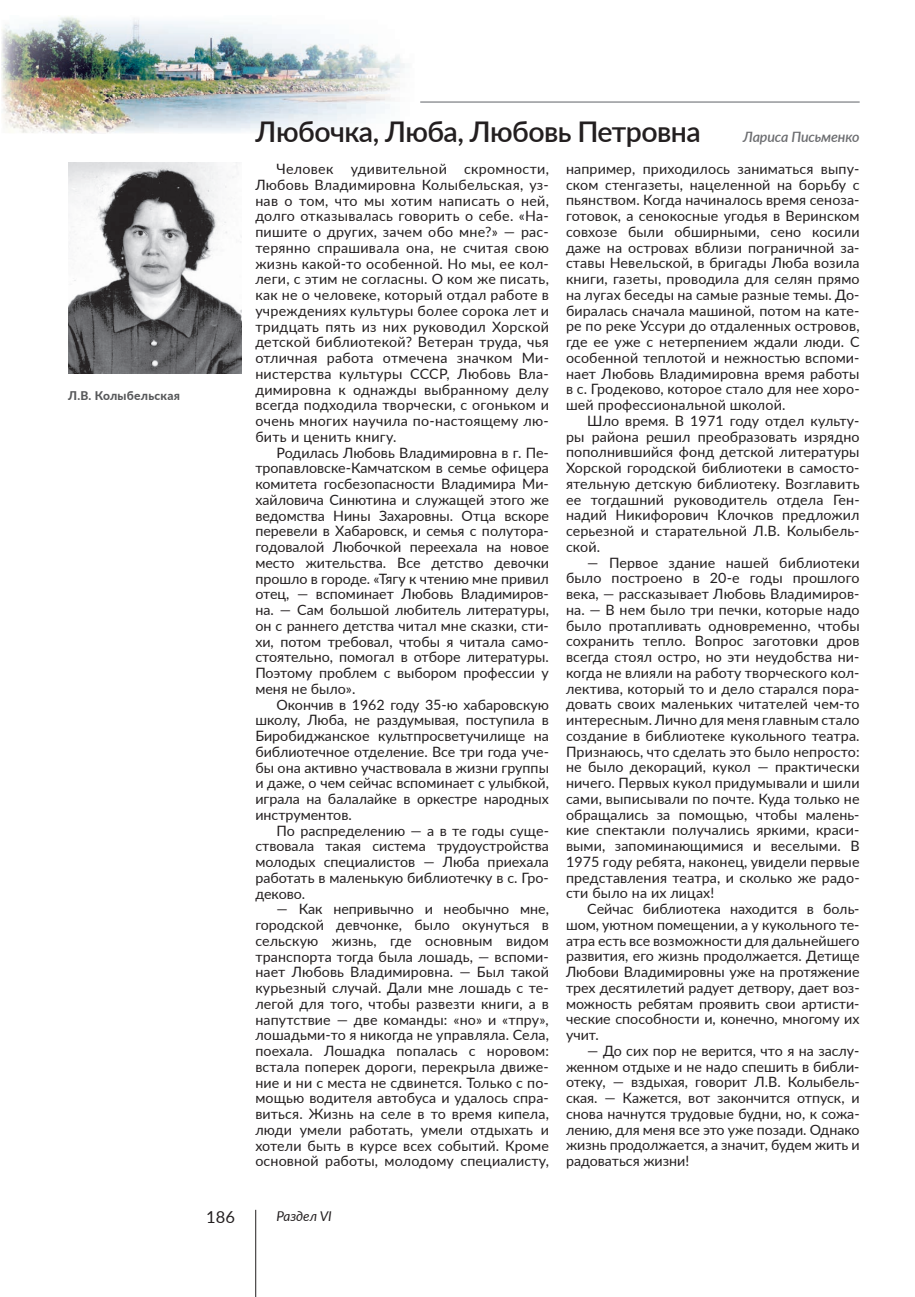
<style>
.page{position:relative;width:915px;height:1297px;background:#fff}
.page>*{position:absolute;margin:0;border:0;box-sizing:border-box;transform-origin:0 0}
.t1{font:600 28.5px "Lato";letter-spacing:-.02em;color:#231f20}
.t2{font:16.5px "Lato";color:#231f20}
.t3{font:14.25px/15.8px "Lato";color:#231f20;text-align:justify}
.t4{font:italic 600 14.25px "Lato";letter-spacing:-.01em;color:#6c6d70}
.t5{font:italic 13.5px "Lato";color:#231f20}
.t6{font:800 12px "Lato";letter-spacing:.02em;color:#57585a}
</style>
<div class="page">
<img style="left:1px;top:15px;width:404px;height:119px">
<hr style="left:420px;top:101px;width:439px;height:2px;background:#95979a">
<img style="left:68px;top:163px;width:173px;height:211px">
<hr style="left:255px;top:1210px;width:1px;height:87px;background:#231f20">
<p class="t6" style="left:68px;top:386px;width:113px">Л.В. Колыбельская</p>
<h1 class="t1" style="left:255px;top:111px;width:446px">Любочка, Люба, Любовь Петровна</h1>
<p class="t4" style="left:743px;top:126px;width:118px">Лариса Письменко</p>
<p class="t3" style="left:255px;top:160px;width:295px;text-indent:21px">Человек удивительной скромности, Любовь Владимировна Колыбельская, уз&shy;нав о том, что мы хотим написать о ней, долго отказывалась говорить о себе. «На&shy;пишите о других, зачем обо мне?» — рас&shy;терянно спрашивала она, не считая свою жизнь какой-то особенной. Но мы, ее кол&shy;леги, с этим не согласны. О ком же писать, как не о человеке, который отдал работе в учреждениях культуры более сорока лет и тридцать пять из них руководил Хорской детской библиотекой? Ветеран труда, чья отличная работа отмечена значком Ми&shy;нистерства культуры СССР, Любовь Вла&shy;димировна к однажды выбранному делу всегда подходила творчески, с огоньком и очень многих научила по-настоящему лю&shy;бить и ценить книгу.</p>
<p class="t3" style="left:255px;top:444px;width:295px;text-indent:21px">Родилась Любовь Владимировна в г. Пе&shy;тропавловске-Камчатском в семье офицера комитета госбезопасности Владимира Ми&shy;хайловича Синютина и служащей этого же ведомства Нины Захаровны. Отца вскоре перевели в Хабаровск, и семья с полутора&shy;годовалой Любочкой переехала на новое место жительства. Все детство девочки прошло в городе. «Тягу к чтению мне привил отец, — вспоминает Любовь Владимиров&shy;на. — Сам большой любитель литературы, он с раннего детства читал мне сказки, сти&shy;хи, потом требовал, чтобы я читала само&shy;стоятельно, помогал в отборе литературы.<br>Поэтому проблем с выбором профессии у меня не было».</p>
<p class="t3" style="left:255px;top:696px;width:295px;text-indent:21px">Окончив в 1962 году 35-ю хабаровскую школу, Люба, не раздумывая, поступила в Биробиджанское культпросветучилище на библиотечное отделение. Все три года уче&shy;бы она активно участвовала в жизни группы и даже, о чем сейчас вспоминает с улыбкой, играла на балалайке в оркестре народных инструментов.</p>
<p class="t3" style="left:255px;top:822px;width:295px;text-indent:21px">По распределению — а в те годы суще&shy;ствовала такая система трудоустройства молодых специалистов — Люба приехала работать в маленькую библиотечку в с. Гро&shy;деково.</p>
<p class="t3" style="left:255px;top:901px;width:295px;text-indent:21px">— Как непривычно и необычно мне, городской девчонке, было окунуться в сельскую жизнь, где основным видом транспорта тогда была лошадь, — вспоми&shy;нает Любовь Владимировна. — Был такой курьезный случай. Дали мне лошадь с те&shy;легой для того, чтобы развезти книги, а в напутствие — две команды: «но» и «тпру», лошадьми-то я никогда не управляла. Села, поехала. Лошадка попалась с норовом: встала поперек дороги, перекрыла движе&shy;ние и ни с места не сдвинется. Только с по&shy;мощью водителя автобуса и удалось спра&shy;виться. Жизнь на селе в то время кипела, люди умели работать, умели отдыхать и хотели быть в курсе всех событий. Кроме основной работы, молодому специалисту,</p>
<p class="t2" style="left:206px;top:1205px;width:30px">186</p>
<p class="t5" style="left:276px;top:1206px;width:57px">Раздел VI</p>
<p class="t3" style="left:566px;top:160px;width:295px">например, приходилось заниматься выпу&shy;ском стенгазеты, нацеленной на борьбу с пьянством. Когда начиналось время сеноза&shy;готовок, а сенокосные угодья в Веринском совхозе были обширными, сено косили даже на островах вблизи пограничной за&shy;ставы Невельской, в бригады Люба возила книги, газеты, проводила для селян прямо на лугах беседы на самые разные темы. До&shy;биралась сначала машиной, потом на кате&shy;ре по реке Уссури до отдаленных островов, где ее уже с нетерпением ждали люди. С особенной теплотой и нежностью вспоми&shy;нает Любовь Владимировна время работы в с. Гродеково, которое стало для нее хоро&shy;шей профессиональной школой.</p>
<p class="t3" style="left:566px;top:412px;width:295px;text-indent:21px">Шло время. В 1971 году отдел культу&shy;ры района решил преобразовать изрядно пополнившийся фонд детской литературы Хорской городской библиотеки в самосто&shy;ятельную детскую библиотеку. Возглавить ее тогдашний руководитель отдела Ген&shy;надий Никифорович Клочков предложил серьезной и старательной Л.В. Колыбель&shy;ской.</p>
<p class="t3" style="left:566px;top:554px;width:295px;text-indent:21px">— Первое здание нашей библиотеки было построено в 20-е годы прошлого века, — рассказывает Любовь Владимиров&shy;на. — В нем было три печки, которые надо было протапливать одновременно, чтобы сохранить тепло. Вопрос заготовки дров всегда стоял остро, но эти неудобства ни&shy;когда не влияли на работу творческого кол&shy;лектива, который то и дело старался пора&shy;довать своих маленьких читателей чем-то интересным. Лично для меня главным стало создание в библиотеке кукольного театра.<br>Признаюсь, что сделать это было непросто: не было декораций, кукол — практически ничего. Первых кукол придумывали и шили сами, выписывали по почте. Куда только не обращались за помощью, чтобы малень&shy;кие спектакли получались яркими, краси&shy;выми, запоминающимися и веселыми. В 1975 году ребята, наконец, увидели первые представления театра, и сколько же радо&shy;сти было на их лицах!</p>
<p class="t3" style="left:566px;top:900px;width:295px;text-indent:21px">Сейчас библиотека находится в боль&shy;шом, уютном помещении, а у кукольного те&shy;атра есть все возможности для дальнейшего развития, его жизнь продолжается. Детище Любови Владимировны уже на протяжение трех десятилетий радует детвору, дает воз&shy;можность ребятам проявить свои артисти&shy;ческие способности и, конечно, многому их учит.</p>
<p class="t3" style="left:566px;top:1042px;width:295px;text-indent:21px">— До сих пор не верится, что я на заслу&shy;женном отдыхе и не надо спешить в библи&shy;отеку, — вздыхая, говорит Л.В. Колыбель&shy;ская. — Кажется, вот закончится отпуск, и снова начнутся трудовые будни, но, к сожа&shy;лению, для меня все это уже позади. Однако жизнь продолжается, а значит, будем жить и радоваться жизни!</p>
</div>
